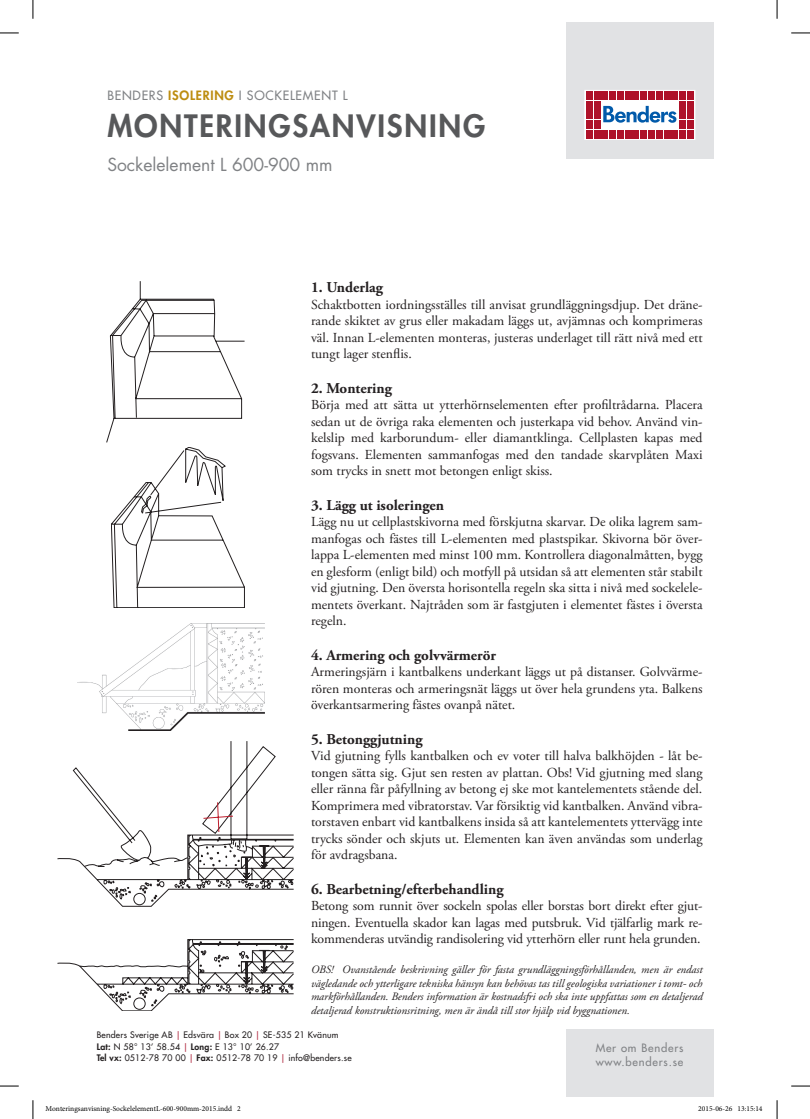
<style>
.page{position:relative;width:810px;height:1119px;background:#fff}
.page>*{position:absolute;margin:0;border:0;box-sizing:border-box;transform-origin:0 0}
.t1{font:800 30px "Futura Std";letter-spacing:.06em;color:#57585a}
.t2{font:17.5px "Futura Std";color:#808285}
.t3{font:700 15px "Adobe Garamond Pro";color:#231f20}
.t4{font:13.75px/16.5px "Adobe Garamond Pro";color:#231f20;text-align:justify}
.t5{font:500 12.5px "Futura Std";letter-spacing:.06em;color:#808285}
.t6{font:italic 11.25px/13.5px "Adobe Garamond Pro";color:#231f20;text-align:justify}
.t7{font:500 11.25px/13.5px "Futura Std";letter-spacing:.07em;color:#808285}
.t8{font:500 8.75px/11.2px "Futura Std";letter-spacing:.025em;color:#231f20}
.t9{font:7.5px "Minion Pro";color:#000}
.s1{font-weight:800;color:#bd8d11}
.s2{color:#af263d}
.s3{font-weight:800}
</style>
<div class="page">
<div style="left:566px;top:22px;width:147px;height:137px;background:#e1e2e4"></div>
<div style="left:585px;top:90px;width:110px;height:49px;background:#fff;border:1px solid #fff"></div>
<div style="left:586px;top:91px;width:7px;height:9px;background:#ae1229"></div>
<div style="left:594px;top:91px;width:6px;height:9px;background:#ae1229"></div>
<div style="left:586px;top:101px;width:7px;height:9px;background:#ae1229"></div>
<div style="left:594px;top:101px;width:6px;height:9px;background:#ae1229"></div>
<div style="left:586px;top:110px;width:7px;height:9px;background:#ae1229"></div>
<div style="left:594px;top:110px;width:6px;height:9px;background:#ae1229"></div>
<div style="left:586px;top:120px;width:7px;height:9px;background:#ae1229"></div>
<div style="left:594px;top:120px;width:6px;height:9px;background:#ae1229"></div>
<div style="left:586px;top:130px;width:7px;height:8px;background:#ae1229"></div>
<div style="left:594px;top:130px;width:6px;height:8px;background:#ae1229"></div>
<div style="left:601px;top:91px;width:7px;height:9px;background:#ae1229"></div>
<div style="left:609px;top:91px;width:7px;height:9px;background:#ae1229"></div>
<div style="left:617px;top:91px;width:7px;height:9px;background:#ae1229"></div>
<div style="left:625px;top:91px;width:7px;height:9px;background:#ae1229"></div>
<div style="left:632px;top:91px;width:7px;height:9px;background:#ae1229"></div>
<div style="left:640px;top:91px;width:7px;height:9px;background:#ae1229"></div>
<div style="left:648px;top:91px;width:7px;height:9px;background:#ae1229"></div>
<div style="left:656px;top:91px;width:7px;height:9px;background:#ae1229"></div>
<div style="left:664px;top:91px;width:7px;height:9px;background:#ae1229"></div>
<div style="left:671px;top:91px;width:7px;height:9px;background:#ae1229"></div>
<div style="left:601px;top:130px;width:7px;height:8px;background:#ae1229"></div>
<div style="left:609px;top:130px;width:7px;height:8px;background:#ae1229"></div>
<div style="left:617px;top:130px;width:7px;height:8px;background:#ae1229"></div>
<div style="left:625px;top:130px;width:7px;height:8px;background:#ae1229"></div>
<div style="left:632px;top:130px;width:7px;height:8px;background:#ae1229"></div>
<div style="left:640px;top:130px;width:7px;height:8px;background:#ae1229"></div>
<div style="left:648px;top:130px;width:7px;height:8px;background:#ae1229"></div>
<div style="left:656px;top:130px;width:7px;height:8px;background:#ae1229"></div>
<div style="left:664px;top:130px;width:7px;height:8px;background:#ae1229"></div>
<div style="left:671px;top:130px;width:7px;height:8px;background:#ae1229"></div>
<div style="left:679px;top:91px;width:7px;height:9px;background:#ae1229"></div>
<div style="left:687px;top:91px;width:7px;height:9px;background:#ae1229"></div>
<div style="left:679px;top:101px;width:7px;height:9px;background:#ae1229"></div>
<div style="left:687px;top:101px;width:7px;height:9px;background:#ae1229"></div>
<div style="left:679px;top:110px;width:7px;height:9px;background:#ae1229"></div>
<div style="left:687px;top:110px;width:7px;height:9px;background:#ae1229"></div>
<div style="left:679px;top:120px;width:7px;height:9px;background:#ae1229"></div>
<div style="left:687px;top:120px;width:7px;height:9px;background:#ae1229"></div>
<div style="left:679px;top:130px;width:7px;height:8px;background:#ae1229"></div>
<div style="left:687px;top:130px;width:7px;height:8px;background:#ae1229"></div>
<svg style="left:603px;top:106px;width:73px;height:17px"></svg>
<div style="left:566px;top:1029px;width:147px;height:67px;background:#e1e2e4"></div>
<svg style="left:107px;top:281px;width:138px;height:326px"></svg>
<img style="left:77px;top:624px;width:187px;height:106px">
<svg style="left:57px;top:741px;width:237px;height:165px"></svg>
<svg style="left:73px;top:767px;width:161px;height:99px"></svg>
<svg style="left:57px;top:939px;width:237px;height:71px"></svg>
<svg style="left:0;top:32px;width:19px;height:2px"></svg>
<svg style="left:791px;top:32px;width:19px;height:2px"></svg>
<svg style="left:0;top:1085px;width:19px;height:1px"></svg>
<svg style="left:791px;top:1085px;width:19px;height:1px"></svg>
<svg style="left:32px;top:0;width:2px;height:19px"></svg>
<svg style="left:32px;top:1100px;width:2px;height:18px"></svg>
<svg style="left:776px;top:0;width:2px;height:19px"></svg>
<svg style="left:776px;top:1100px;width:2px;height:18px"></svg>
<p class="t5" style="left:107px;top:87px;width:242px">BENDERS <span class="s1">ISOLERING</span> I SOCKELEMENT L</p>
<h1 class="t1" style="left:107px;top:107px;width:379px">MONTERINGSANVISNING</h1>
<p class="t2" style="left:107px;top:154px;width:227px">Sockelelement L 600-900 mm</p>
<p class="t3" style="left:311px;top:278px;width:73px">1. Underlag</p>
<p class="t4" style="left:311px;top:296px;width:393px">Schaktbotten iordningsställes till anvisat grundläggningsdjup. Det dräne&shy;rande skiktet av grus eller makadam läggs ut, avjämnas och komprimeras väl. Innan L-elementen monteras, justeras underlaget till rätt nivå med ett tungt lager stenflis.</p>
<p class="t3" style="left:311px;top:379px;width:82px">2. Montering</p>
<p class="t4" style="left:311px;top:397px;width:393px">Börja med att sätta ut ytterhörnselementen efter profiltrådarna. Placera sedan ut de övriga raka elementen och justerkapa vid behov. Använd vin&shy;kelslip med karborundum- eller diamantklinga. Cellplasten kapas med fogsvans. Elementen sammanfogas med den tandade skarvplåten Maxi som trycks in snett mot betongen enligt skiss.</p>
<p class="t3" style="left:311px;top:496px;width:135px">3. Lägg ut isoleringen</p>
<p class="t4" style="left:311px;top:514px;width:393px">Lägg nu ut cellplastskivorna med förskjutna skarvar. De olika lagrem sam&shy;manfogas och fästes till L-elementen med plastspikar. Skivorna bör över&shy;lappa L-elementen med minst 100 mm. Kontrollera diagonalmåtten, bygg en glesform (enligt bild) och motfyll på utsidan så att elementen står stabilt vid gjutning. Den översta horisontella regeln ska sitta i nivå med sockelele&shy;mentets överkant. Najtråden som är fastgjuten i elementet fästes i översta regeln.</p>
<p class="t3" style="left:311px;top:646px;width:186px">4. Armering och golvvärmerör</p>
<p class="t4" style="left:311px;top:664px;width:393px">Armeringsjärn i kantbalkens underkant läggs ut på distanser. Golvvärme&shy;rören monteras och armeringsnät läggs ut över hela grundens yta. Balkens överkantsarmering fästes ovanpå nätet.</p>
<p class="t3" style="left:311px;top:730px;width:113px">5. Betonggjutning</p>
<p class="t4" style="left:311px;top:748px;width:393px">Vid gjutning fylls kantbalken och ev voter till halva balkhöjden - låt be&shy;tongen sätta sig. Gjut sen resten av plattan. Obs! Vid gjutning med slang eller ränna får påfyllning av betong ej ske mot kantelementets stående del.<br>Komprimera med vibratorstav. Var försiktig vid kantbalken. Använd vibra&shy;torstaven enbart vid kantbalkens insida så att kantelementets yttervägg inte trycks sönder och skjuts ut. Elementen kan även användas som underlag för avdragsbana.</p>
<p class="t3" style="left:311px;top:880px;width:194px">6. Bearbetning/efterbehandling</p>
<p class="t4" style="left:311px;top:898px;width:393px">Betong som runnit över sockeln spolas eller borstas bort direkt efter gjut&shy;ningen. Eventuella skador kan lagas med putsbruk. Vid tjälfarlig mark re&shy;kommenderas utvändig randisolering vid ytterhörn eller runt hela grunden.</p>
<p class="t6" style="left:311px;top:962px;width:393px">OBS! Ovanstående beskrivning gäller för fasta grundläggningsförhållanden, men är endast vägledande och ytterligare tekniska hänsyn kan behövas tas till geologiska variationer i tomt- och markförhållanden. Benders information är kostnadsfri och ska inte uppfattas som en detaljerad detaljerad konstruktionsritning, men är ändå till stor hjälp vid byggnationen.</p>
<p class="t8" style="left:97px;top:1029px;width:257px">Benders Sverige AB <span class="s2">|</span> Edsvära <span class="s2">|</span> Box 20 <span class="s2">|</span> SE-535 21 Kvänum<br><span class="s3">Lat:</span> N 58° 13’ 58.54 <span class="s2">|</span> <span class="s3">Long:</span> E 13° 10’ 26.27<br><span class="s3">Tel vx:</span> 0512-78 70 00 <span class="s2">|</span> <span class="s3">Fax:</span> 0512-78 70 19 <span class="s2">|</span> info@benders.se</p>
<p class="t7" style="left:596px;top:1041px;width:89px">Mer om Benders www.benders.se</p>
<p class="t9" style="left:45px;top:1103px;width:197px">Monteringsanvisning-SockelelementL-600-900mm-2015.indd 2</p>
<p class="t9" style="left:698px;top:1103px;width:66px">2015-06-26 13:15:14</p>
</div>
